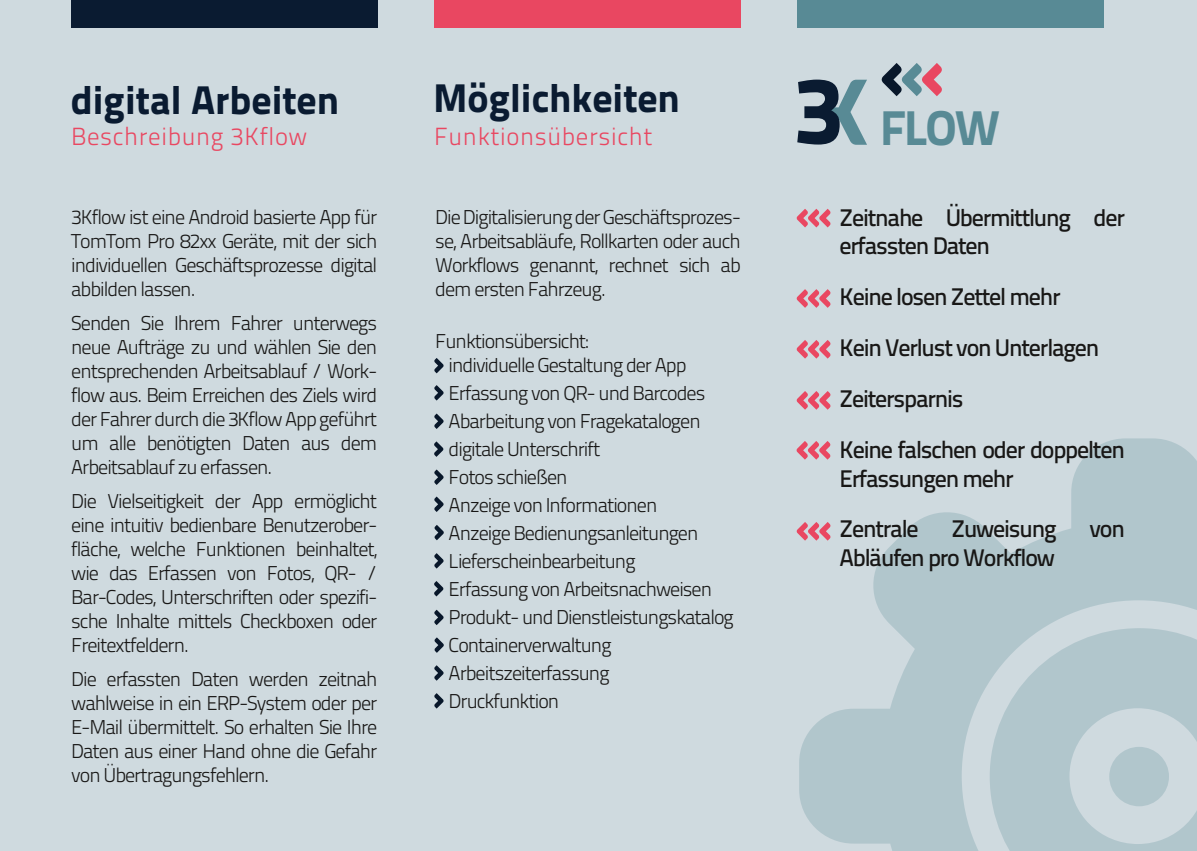
<style>
.page{position:relative;width:1197px;height:851px;background:#fff}
.page>*{position:absolute;margin:0;border:0;box-sizing:border-box;transform-origin:0 0}
.t1{font:800 48.8px "Titillium Text 22 L";color:#588a95}
.t2{font:800 40px "Titillium Text 22 L";color:#0a1b31}
.t3{font:300 24.8px "Titillium Text 22 L";letter-spacing:.025em;color:#e94761}
.t4{font:500 24px/50.8px "Titillium Text 22 L";letter-spacing:-.05em;color:#181716}
.t5{font:300 20px/24px "Titillium Text 22 L";letter-spacing:-.05em;color:#181716;text-align:justify}
</style>
<div class="page">
<div style="left:0;top:0;width:1196px;height:850px;background:#cfdadf"></div>
<svg style="left:434px;top:358px;width:9px;height:15px"></svg>
<svg style="left:434px;top:385px;width:9px;height:15px"></svg>
<svg style="left:434px;top:413px;width:9px;height:16px"></svg>
<svg style="left:434px;top:441px;width:9px;height:16px"></svg>
<svg style="left:434px;top:469px;width:9px;height:16px"></svg>
<svg style="left:434px;top:496px;width:9px;height:16px"></svg>
<svg style="left:434px;top:525px;width:10px;height:15px"></svg>
<svg style="left:434px;top:553px;width:9px;height:15px"></svg>
<svg style="left:434px;top:581px;width:9px;height:15px"></svg>
<svg style="left:434px;top:609px;width:9px;height:16px"></svg>
<svg style="left:434px;top:637px;width:10px;height:15px"></svg>
<svg style="left:434px;top:665px;width:9px;height:15px"></svg>
<svg style="left:434px;top:693px;width:9px;height:15px"></svg>
<div style="left:71px;top:0;width:306px;height:28px;background:#0a1b31"></div>
<div style="left:434px;top:0;width:306px;height:28px;background:#e94761"></div>
<div style="left:797px;top:0;width:306px;height:28px;background:#588a95"></div>
<svg style="left:799px;top:438px;width:397px;height:412px;fill:#b1c6cc"></svg>
<svg style="left:796px;top:209px;width:34px;height:18px"></svg>
<svg style="left:796px;top:289px;width:34px;height:19px"></svg>
<svg style="left:796px;top:340px;width:34px;height:18px"></svg>
<svg style="left:796px;top:391px;width:34px;height:18px"></svg>
<svg style="left:796px;top:441px;width:34px;height:18px"></svg>
<svg style="left:796px;top:522px;width:34px;height:18px"></svg>
<svg style="left:881px;top:63px;width:61px;height:33px"></svg>
<svg style="left:797px;top:80px;width:70px;height:65px"></svg>
<h2 class="t2" style="left:71px;top:69px;width:270px">digital Arbeiten</h2>
<h2 class="t2" style="left:433px;top:67px;width:248px">Möglichkeiten</h2>
<p class="t3" style="left:71px;top:119px;width:238px">Beschreibung 3Kflow</p>
<p class="t3" style="left:434px;top:119px;width:220px">Funktionsübersicht</p>
<p class="t5" style="left:71px;top:204px;width:307px">3Kflow ist eine Android basierte App für TomTom Pro 82xx Geräte, mit der sich individuellen Geschäftsprozesse digital abbilden lassen.</p>
<p class="t5" style="left:71px;top:310px;width:307px">Senden Sie Ihrem Fahrer unterwegs neue Aufträge zu und wählen Sie den entsprechenden Arbeitsablauf / Work&shy;flow aus. Beim Erreichen des Ziels wird der Fahrer durch die 3Kflow App geführt um alle benötigten Daten aus dem Arbeitsablauf zu erfassen.</p>
<p class="t5" style="left:71px;top:488px;width:307px">Die Vielseitigkeit der App ermöglicht eine intuitiv bedienbare Benutzerober&shy;fläche, welche Funktionen beinhaltet, wie das Erfassen von Fotos, QR- / Bar-Codes, Unterschriften oder spezifi&shy;sche Inhalte mittels Checkboxen oder Freitextfeldern.</p>
<p class="t5" style="left:71px;top:666px;width:307px">Die erfassten Daten werden zeitnah wahlweise in ein ERP-System oder per E-Mail übermittelt. So erhalten Sie Ihre Daten aus einer Hand ohne die Gefahr von Übertragungsfehlern.</p>
<p class="t5" style="left:435px;top:204px;width:307px">Die Digitalisierung der Geschäftsprozes&shy;se, Arbeitsabläufe, Rollkarten oder auch Workflows genannt, rechnet sich ab dem ersten Fahrzeug.</p>
<p class="t5" style="left:448px;top:328px;width:239px;text-indent:-13px">Funktionsübersicht:<br>individuelle Gestaltung der App</p>
<p class="t5" style="left:448px;top:378px;width:287px;line-height:28px;text-align:left">Erfassung von QR- und Barcodes<br>Abarbeitung von Fragekatalogen digitale Unterschrift<br>Fotos schießen<br>Anzeige von Informationen<br>Anzeige Bedienungsanleitungen<br>Lieferscheinbearbeitung<br>Erfassung von Arbeitsnachweisen<br>Produkt- und Dienstleistungskatalog<br>Containerverwaltung<br>Arbeitszeiterfassung<br>Druckfunktion</p>
<h1 class="t1" style="left:880px;top:89px;width:122px">FLOW</h1>
<p class="t4" style="left:839px;top:201px;width:287px;line-height:28.8px">Zeitnahe Übermittlung der erfassten Daten</p>
<p class="t4" style="left:839px;top:270px;width:287px">Keine losen Zettel mehr<br>Kein Verlust von Unterlagen<br>Zeitersparnis<br>Keine falschen oder doppelten</p>
<p class="t4" style="left:839px;top:451px;width:176px">Erfassungen mehr<br>Zentrale</p>
<p class="t4" style="left:951px;top:502px;width:107px">Zuweisung</p>
<p class="t4" style="left:1089px;top:502px;width:37px">von</p>
<p class="t4" style="left:839px;top:531px;width:217px">Abläufen pro Workflow</p>
</div>
